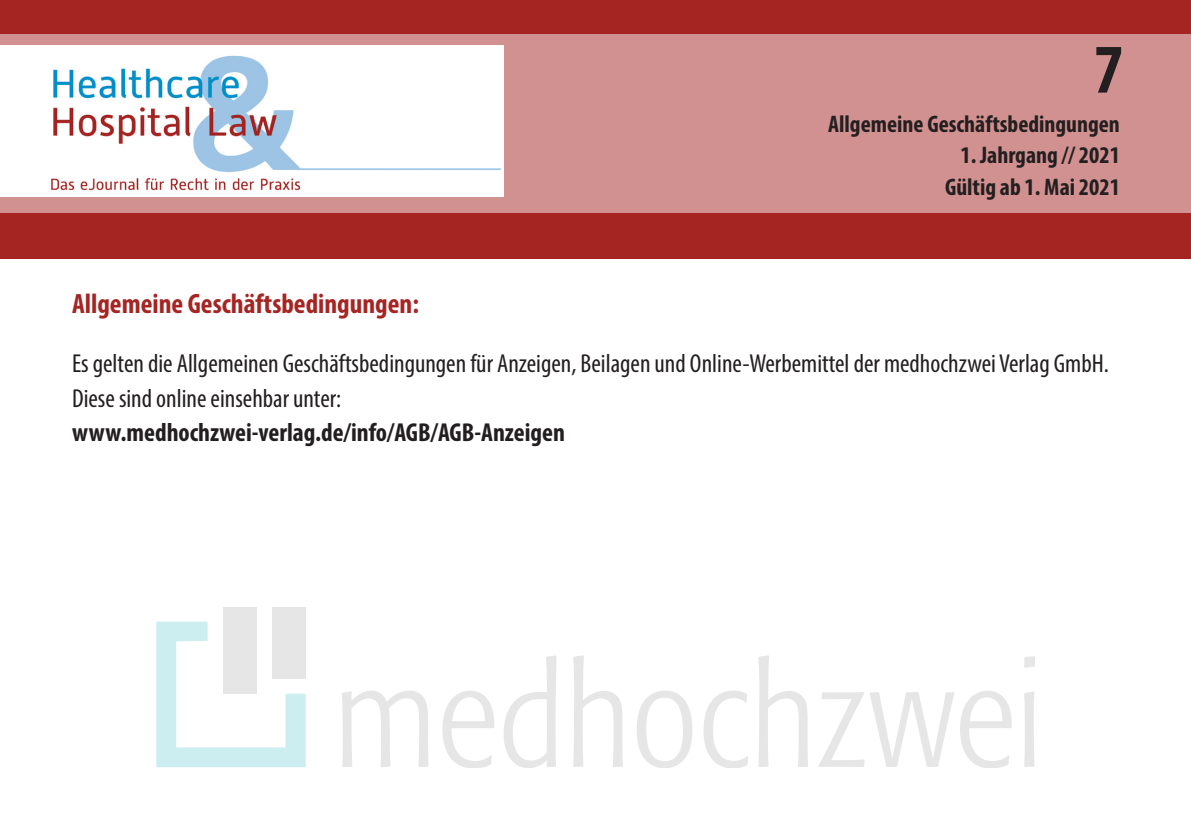
<style>
.page{position:relative;width:1191px;height:840px;background:#fff}
.page>*{position:absolute;margin:0;border:0;box-sizing:border-box;transform-origin:0 0}
.t1{font:700 condensed 70px "Myriad Pro";color:#231f20}
.t2{font:700 condensed 28px "Myriad Pro";color:#a52523}
.t3{font:condensed 26px/34px "Myriad Pro";color:#231f20}
.t4{font:700 condensed 26px "Myriad Pro";color:#231f20}
.t5{font:700 condensed 24px "Myriad Pro";color:#231f20}
</style>
<div class="page">
<div style="left:0;top:0;width:1190px;height:258px;background:#a52523"></div>
<div style="left:0;top:34px;width:1191px;height:178px;background:#d19190"></div>
<img style="left:0;top:46px;width:503px;height:150px">
<div style="left:223px;top:606px;width:34px;height:87px;background:#e6e6e7"></div>
<div style="left:272px;top:606px;width:34px;height:71px;background:#e6e6e7"></div>
<svg style="left:156px;top:621px;width:150px;height:145px"></svg>
<svg style="left:342px;top:691px;width:86px;height:75px"></svg>
<svg style="left:442px;top:691px;width:52px;height:76px"></svg>
<svg style="left:504px;top:655px;width:52px;height:112px"></svg>
<svg style="left:573px;top:655px;width:50px;height:111px"></svg>
<svg style="left:637px;top:691px;width:56px;height:76px"></svg>
<svg style="left:703px;top:691px;width:45px;height:76px"></svg>
<svg style="left:758px;top:655px;width:50px;height:111px"></svg>
<svg style="left:818px;top:691px;width:193px;height:76px"></svg>
<svg style="left:1024px;top:656px;width:11px;height:110px"></svg>
<p class="t1" style="left:1093px;top:25px;width:31px">7</p>
<p class="t2" style="left:72px;top:286px;width:348px">Allgemeine Geschäftsbedingungen:</p>
<p class="t5" style="left:828px;top:109px;width:293px">Allgemeine Geschäftsbedingungen</p>
<p class="t5" style="left:960px;top:140px;width:161px">1. Jahrgang // 2021</p>
<p class="t5" style="left:945px;top:172px;width:176px">Gültig ab 1. Mai 2021</p>
<p class="t3" style="left:72px;top:346px;width:1038px">Es gelten die Allgemeinen Geschäftsbedingungen für Anzeigen, Beilagen und Online-Werbemittel der medhochzwei Verlag GmbH.<br>Diese sind online einsehbar unter:</p>
<p class="t4" style="left:72px;top:415px;width:494px">www.medhochzwei-verlag.de/info/AGB/AGB-Anzeigen</p>
</div>
